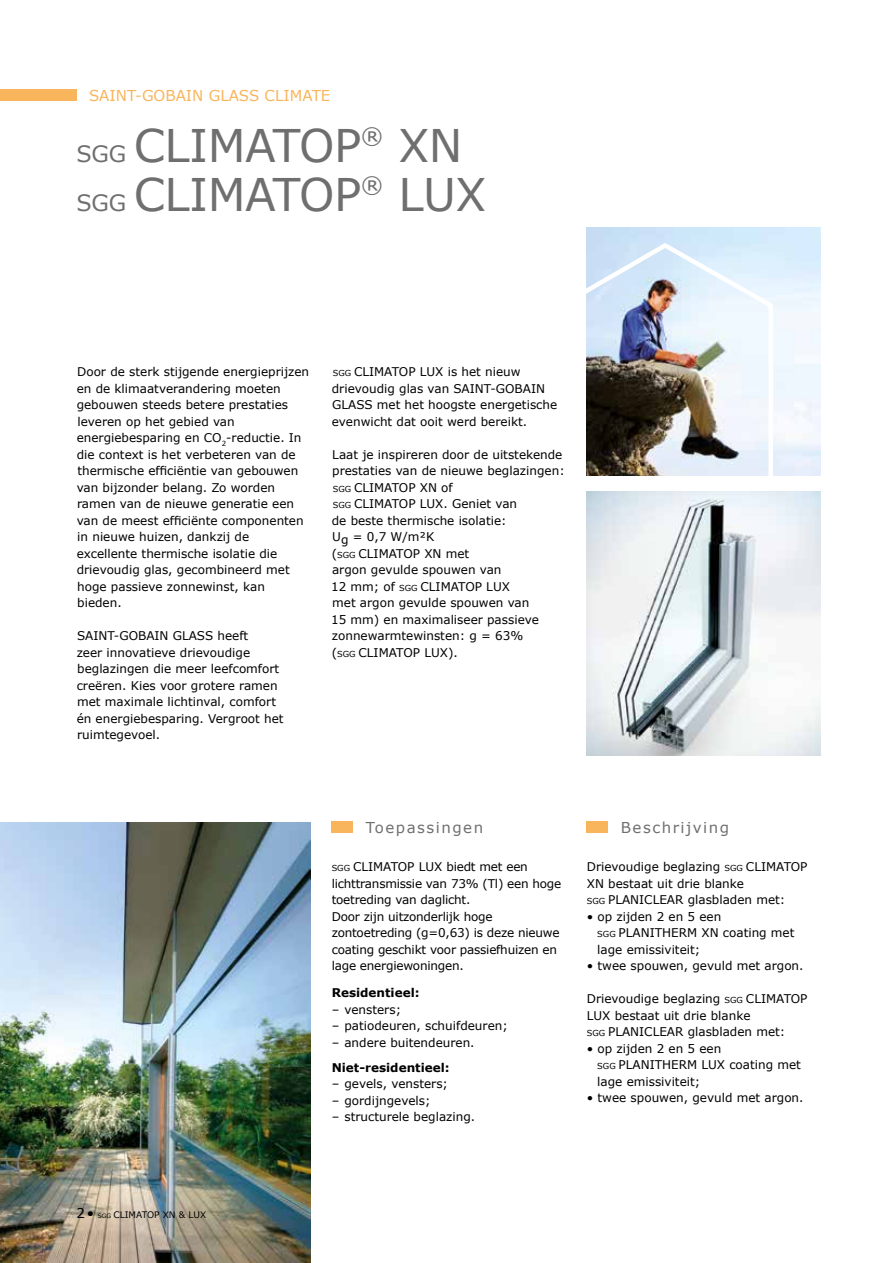
<style>
.page{position:relative;width:893px;height:1263px;background:#fff}
.page>*{position:absolute;margin:0;border:0;box-sizing:border-box;transform-origin:0 0}
.t1{font:45px/49.5px "Verdana";letter-spacing:-.01em;color:#706f6f}
.t2{font:15px "Verdana";color:#f9b55c}
.t3{font:15px "Verdana";letter-spacing:.1em;color:#706f6f}
.t4{font:13.5px "Verdana";color:#000}
.t5{font:12px/16.5px "Verdana";color:#000}
.t6{font:12px/16.5px "Verdana";letter-spacing:-.02em;color:#000}
.t7{font:700 12px "Verdana";color:#000}
.t8{font:9px "Verdana";color:#000}
.s1{font-size:22.5px}
.s2{font-size:8.25px}
.s3{font-size:6px}
</style>
<div class="page">
<img style="left:586px;top:240px;width:189px;height:305px">
<img style="left:0;top:822px;width:310px;height:441px">
<div style="left:0;top:90px;width:77px;height:11px;background:#f9b55c"></div>
<div style="left:332px;top:822px;width:21px;height:11px;background:#f9b55c"></div>
<div style="left:587px;top:822px;width:21px;height:11px;background:#f9b55c"></div>
<img style="left:587px;top:492px;width:234px;height:264px">
<p class="t2" style="left:89px;top:85px;width:243px">SAINT-GOBAIN GLASS CLIMATE</p>
<h1 class="t1" style="left:76px;top:120px;width:411px"><span class="s1">SGG</span> CLIMATOP<sup>®</sup> XN<br><span class="s1">SGG</span> CLIMATOP<sup>®</sup> LUX</h1>
<p class="t5" style="left:77px;top:363px;width:234px">Door de sterk stijgende energieprijzen en de klimaatverandering moeten gebouwen steeds betere prestaties leveren op het gebied van energiebesparing en CO<sub>2</sub>-reductie. In die context is het verbeteren van de thermische efficiëntie van gebouwen van bijzonder belang. Zo worden ramen van de nieuwe generatie een van de meest efficiënte componenten in nieuwe huizen, dankzij de excellente thermische isolatie die drievoudig glas, gecombineerd met hoge passieve zonnewinst, kan bieden.</p>
<p class="t5" style="left:77px;top:627px;width:209px">SAINT-GOBAIN GLASS heeft<br>zeer innovatieve drievoudige beglazingen die meer leefcomfort creëren. Kies voor grotere ramen met maximale lichtinval, comfort én energiebesparing. Vergroot het ruimtegevoel.</p>
<p class="t5" style="left:332px;top:363px;width:227px"><span class="s2">SGG</span> CLIMATOP LUX is het nieuw drievoudig glas van SAINT-GOBAIN<br>GLASS met het hoogste energetische evenwicht dat ooit werd bereikt.</p>
<p class="t5" style="left:331px;top:446px;width:235px">Laat je inspireren door de uitstekende prestaties van de nieuwe beglazingen:<br><span class="s2">SGG</span> CLIMATOP XN of<br><span class="s2">SGG</span> CLIMATOP LUX. Geniet van<br>de beste thermische isolatie:<br>Ug = 0,7 W/m²K<br>(<span class="s2">SGG</span> CLIMATOP XN met<br>argon gevulde spouwen van<br>12 mm; of <span class="s2">SGG</span> CLIMATOP LUX<br>met argon gevulde spouwen van<br>15 mm) en maximaliseer passieve zonnewarmtewinsten: g = 63%<br>(<span class="s2">SGG</span> CLIMATOP LUX).</p>
<p class="t3" style="left:366px;top:817px;width:119px">Toepassingen</p>
<p class="t3" style="left:621px;top:817px;width:110px">Beschrijving</p>
<p class="t6" style="left:332px;top:858px;width:231px"><span class="s2">SGG</span> CLIMATOP LUX biedt met een lichttransmissie van 73% (Tl) een hoge toetreding van daglicht.<br>Door zijn uitzonderlijk hoge zontoetreding (g=0,63) is deze nieuwe coating geschikt voor passiefhuizen en lage energiewoningen.</p>
<p class="t7" style="left:332px;top:984px;width:89px">Residentieel:</p>
<p class="t5" style="left:332px;top:1001px;width:71px">– vensters;</p>
<p class="t5" style="left:332px;top:1018px;width:178px">– patiodeuren, schuifdeuren;</p>
<p class="t5" style="left:332px;top:1034px;width:144px">– andere buitendeuren.</p>
<p class="t7" style="left:332px;top:1059px;width:119px">Niet-residentieel:</p>
<p class="t5" style="left:332px;top:1076px;width:118px">– gevels, vensters;</p>
<p class="t5" style="left:332px;top:1092px;width:100px">– gordijngevels;</p>
<p class="t5" style="left:332px;top:1109px;width:145px">– structurele beglazing.</p>
<p class="t5" style="left:587px;top:858px;width:222px">Drievoudige beglazing <span class="s2">SGG</span> CLIMATOP<br>XN bestaat uit drie blanke<br><span class="s2">SGG</span> PLANICLEAR glasbladen met:</p>
<p class="t5" style="left:597px;top:908px;width:199px;text-indent:-10px">• op zijden 2 en 5 een<br><span class="s2">SGG</span> PLANITHERM XN coating met lage emissiviteit;</p>
<p class="t5" style="left:587px;top:957px;width:218px">• twee spouwen, gevuld met argon.</p>
<p class="t5" style="left:587px;top:990px;width:222px">Drievoudige beglazing <span class="s2">SGG</span> CLIMATOP<br>LUX bestaat uit drie blanke<br><span class="s2">SGG</span> PLANICLEAR glasbladen met:</p>
<p class="t5" style="left:597px;top:1040px;width:205px;text-indent:-10px">• op zijden 2 en 5 een<br><span class="s2">SGG</span> PLANITHERM LUX coating met lage emissiviteit;</p>
<p class="t5" style="left:587px;top:1089px;width:218px">• twee spouwen, gevuld met argon.</p>
<p class="t4" style="left:77px;top:1204px;width:19px">2•</p>
<p class="t8" style="left:98px;top:1209px;width:110px"><span class="s3">SGG</span> CLIMATOP XN &amp; LUX</p>
</div>
